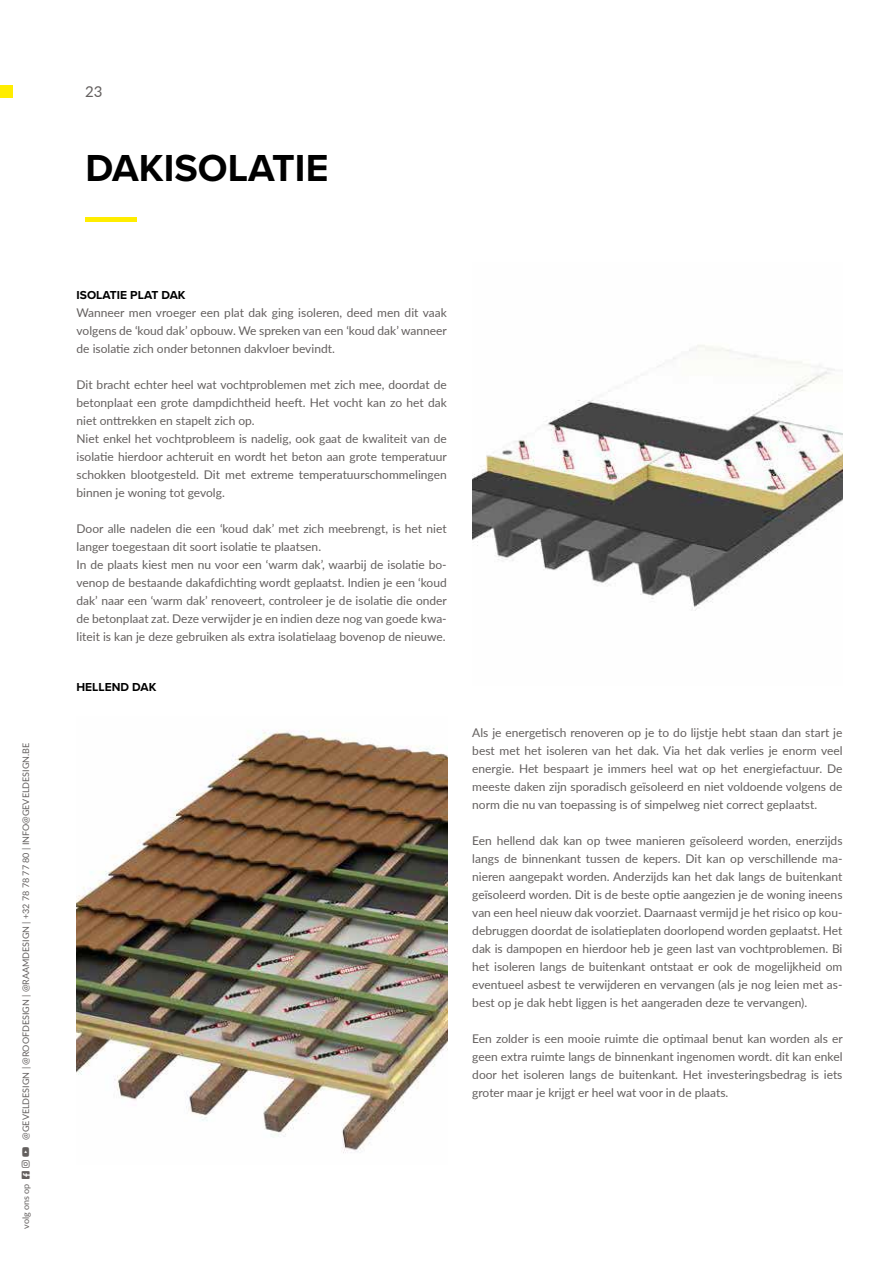
<style>
.page{position:relative;width:893px;height:1263px;background:#fff}
.page>*{position:absolute;margin:0;border:0;box-sizing:border-box;transform-origin:0 0}
.t1{font:700 39px "Proxima Nova";color:#000}
.t2{font:15px "Lato";color:#635f5e}
.t3{font:12px/18px "Lato";color:#635f5e;text-align:justify}
.t4{font:700 12px "Proxima Nova";color:#000}
.t5{font:9px "Lato";color:#635f5e}
</style>
<div class="page">
<img style="left:77px;top:730px;width:370px;height:423px">
<hr style="left:86px;top:218px;width:51px;height:4px;background:#ffed00">
<img style="left:472px;top:345px;width:370px;height:266px">
<div style="left:0;top:85px;width:13px;height:12px;background:#ffed00"></div>
<p class="t5" style="left:19px;top:1140px;width:399px;rotate:-90deg">@GEVELDESIGN | @ROOFDESIGN | @RAAMDESIGN | +32 78 78 77 80 | INFO@GEVELDESIGN.BE</p>
<p class="t5" style="left:19px;top:1229px;width:59px;rotate:-90deg">volg ons op □□▲❑◆</p>
<p class="t2" style="left:85px;top:81px;width:19px">23</p>
<h1 class="t1" style="left:86px;top:139px;width:244px">DAKISOLATIE</h1>
<p class="t4" style="left:77px;top:286px;width:111px">ISOLATIE PLAT DAK</p>
<p class="t3" style="left:77px;top:303px;width:372px">Wanneer men vroeger een plat dak ging isoleren, deed men dit vaak volgens de ‘koud dak’ opbouw. We spreken van een ‘koud dak’ wanneer de isolatie zich onder betonnen dakvloer bevindt.</p>
<p class="t3" style="left:77px;top:375px;width:372px;text-align:left">Dit bracht echter heel wat vochtproblemen met zich mee, doordat de betonplaat een grote dampdichtheid heeft. Het vocht kan zo het dak niet onttrekken en stapelt zich op.<br>Niet enkel het vochtprobleem is nadelig, ook gaat de kwaliteit van de isolatie hierdoor achteruit en wordt het beton aan grote temperatuur schokken blootgesteld. Dit met extreme temperatuurschommelingen binnen je woning tot gevolg.</p>
<p class="t3" style="left:77px;top:519px;width:372px;text-align:left">Door alle nadelen die een ‘koud dak’ met zich meebrengt, is het niet langer toegestaan dit soort isolatie te plaatsen.<br>In de plaats kiest men nu voor een ‘warm dak’, waarbij de isolatie bo&shy;venop de bestaande dakafdichting wordt geplaatst. Indien je een ‘koud dak’ naar een ‘warm dak’ renoveert, controleer je de isolatie die onder de betonplaat zat. Deze verwijder je en indien deze nog van goede kwa&shy;liteit is kan je deze gebruiken als extra isolatielaag bovenop de nieuwe.</p>
<p class="t4" style="left:77px;top:678px;width:81px">HELLEND DAK</p>
<p class="t3" style="left:472px;top:723px;width:372px">Als je energetisch renoveren op je to do lijstje hebt staan dan start je best met het isoleren van het dak. Via het dak verlies je enorm veel energie. Het bespaart je immers heel wat op het energiefactuur. De meeste daken zijn sporadisch geïsoleerd en niet voldoende volgens de norm die nu van toepassing is of simpelweg niet correct geplaatst.</p>
<p class="t3" style="left:472px;top:831px;width:372px">Een hellend dak kan op twee manieren geïsoleerd worden, enerzijds langs de binnenkant tussen de kepers. Dit kan op verschillende ma&shy;nieren aangepakt worden. Anderzijds kan het dak langs de buitenkant geïsoleerd worden. Dit is de beste optie aangezien je de woning ineens van een heel nieuw dak voorziet. Daarnaast vermijd je het risico op kou&shy;debruggen doordat de isolatieplaten doorlopend worden geplaatst. Het dak is dampopen en hierdoor heb je geen last van vochtproblemen. Bi het isoleren langs de buitenkant ontstaat er ook de mogelijkheid om eventueel asbest te verwijderen en vervangen (als je nog leien met as&shy;best op je dak hebt liggen is het aangeraden deze te vervangen).</p>
<p class="t3" style="left:472px;top:1029px;width:372px">Een zolder is een mooie ruimte die optimaal benut kan worden als er geen extra ruimte langs de binnenkant ingenomen wordt. dit kan enkel door het isoleren langs de buitenkant. Het investeringsbedrag is iets groter maar je krijgt er heel wat voor in de plaats.</p>
</div>
